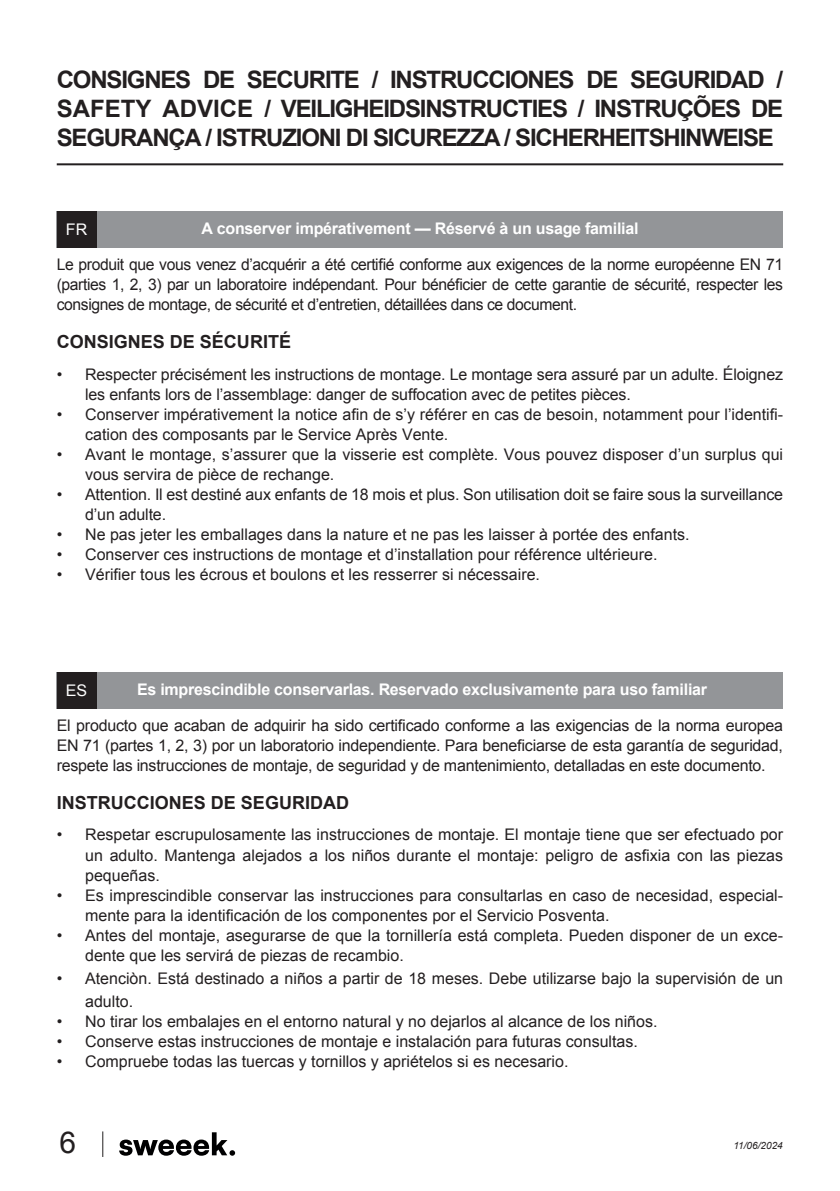
<style>
.page{position:relative;width:840px;height:1191px;background:#fff}
.page>*{position:absolute;margin:0;border:0;box-sizing:border-box;transform-origin:0 0}
.t1{font:30px "Arial";color:#231f20}
.TITRE{font:700 24px/28.8px "Arial";letter-spacing:-.05em;color:#231f20;text-align:justify}
.SOUS-TITRE{font:700 18px "Arial";color:#231f20}
.TEXTE-COURANT-8PT{font:16px/20px "Arial";color:#231f20}
._03_BODY_Important{font:700 16px "Arial";letter-spacing:-.015em;color:#fff}
.t2{font:16px "Arial";color:#fff}
.t3{font:italic 10px "Arial";color:#231f20}
</style>
<div class="page">
<svg style="left:102px;top:1131px;width:1px;height:26px"></svg>
<svg style="left:119px;top:1132px;width:116px;height:23px"></svg>
<hr style="left:57px;top:163px;width:725px;height:2px;background:#231f20">
<div style="left:57px;top:211px;width:725px;height:37px;background:#939598"></div>
<div style="left:57px;top:672px;width:725px;height:36px;background:#939598"></div>
<div style="left:57px;top:211px;width:39px;height:37px;background:#231f20"></div>
<div style="left:57px;top:672px;width:39px;height:36px;background:#231f20"></div>
<p class="TITRE" style="left:57px;top:66px;width:727px">CONSIGNES DE SECURITE / INSTRUCCIONES DE SEGURIDAD / SAFETY ADVICE / VEILIGHEIDSINSTRUCTIES / INSTRUÇÕES DE SEGURANÇA / ISTRUZIONI DI SICUREZZA / SICHERHEITSHINWEISE</p>
<p class="t2" style="left:66px;top:219px;width:23px">FR</p>
<p class="_03_BODY_Important" style="left:201px;top:218px;width:438px">A conserver impérativement — Réservé à un usage familial</p>
<p class="TEXTE-COURANT-8PT" style="left:57px;top:254px;width:727px;text-align:justify">Le produit que vous venez d’acquérir a été certifié conforme aux exigences de la norme européenne EN 71 (parties 1, 2, 3) par un laboratoire indépendant. Pour bénéficier de cette garantie de sécurité, respecter les consignes de montage, de sécurité et d’entretien, détaillées dans ce document.</p>
<p class="SOUS-TITRE" style="left:57px;top:330px;width:236px">CONSIGNES DE SÉCURITÉ</p>
<p class="TEXTE-COURANT-8PT" style="left:85px;top:364px;width:699px;text-indent:-28px">• Respecter précisément les instructions de montage. Le montage sera assuré par un adulte. Éloignez les enfants lors de l’assemblage: danger de suffocation avec de petites pièces.</p>
<p class="TEXTE-COURANT-8PT" style="left:85px;top:404px;width:699px;text-indent:-28px">• Conserver impérativement la notice afin de s’y référer en cas de besoin, notamment pour l’identifi&shy;cation des composants par le Service Après Vente.</p>
<p class="TEXTE-COURANT-8PT" style="left:85px;top:444px;width:699px;text-indent:-28px">• Avant le montage, s’assurer que la visserie est complète. Vous pouvez disposer d’un surplus qui vous servira de pièce de rechange.</p>
<p class="TEXTE-COURANT-8PT" style="left:85px;top:484px;width:699px;text-indent:-28px">• Attention. Il est destiné aux enfants de 18 mois et plus. Son utilisation doit se faire sous la surveillance d’un adulte.</p>
<p class="TEXTE-COURANT-8PT" style="left:57px;top:524px;width:634px">• Ne pas jeter les emballages dans la nature et ne pas les laisser à portée des enfants.</p>
<p class="TEXTE-COURANT-8PT" style="left:57px;top:544px;width:602px">• Conserver ces instructions de montage et d’installation pour référence ultérieure.</p>
<p class="TEXTE-COURANT-8PT" style="left:57px;top:564px;width:484px">• Vérifier tous les écrous et boulons et les resserrer si nécessaire.</p>
<p class="t2" style="left:66px;top:680px;width:23px">ES</p>
<p class="_03_BODY_Important" style="left:137px;top:679px;width:571px">Es imprescindible conservarlas. Reservado exclusivamente para uso familiar</p>
<p class="TEXTE-COURANT-8PT" style="left:57px;top:715px;width:727px;text-align:justify">El producto que acaban de adquirir ha sido certificado conforme a las exigencias de la norma europea EN 71 (partes 1, 2, 3) por un laboratorio independiente. Para beneficiarse de esta garantía de seguridad, respete las instrucciones de montaje, de seguridad y de mantenimiento, detalladas en este documento.</p>
<p class="SOUS-TITRE" style="left:57px;top:791px;width:294px">INSTRUCCIONES DE SEGURIDAD</p>
<p class="TEXTE-COURANT-8PT" style="left:85px;top:825px;width:699px;text-align:justify;text-indent:-28px">• Respetar escrupulosamente las instrucciones de montaje. El montaje tiene que ser efectuado por un adulto. Mantenga alejados a los niños durante el montaje: peligro de asfixia con las piezas pequeñas.</p>
<p class="TEXTE-COURANT-8PT" style="left:85px;top:885px;width:699px;text-indent:-28px">• Es imprescindible conservar las instrucciones para consultarlas en caso de necesidad, especial&shy;mente para la identificación de los componentes por el Servicio Posventa.</p>
<p class="TEXTE-COURANT-8PT" style="left:85px;top:925px;width:699px;text-indent:-28px">• Antes del montaje, asegurarse de que la tornillería está completa. Pueden disponer de un exce&shy;dente que les servirá de piezas de recambio.</p>
<p class="TEXTE-COURANT-8PT" style="left:85px;top:966px;width:699px;line-height:23px;text-indent:-28px">• Atenciòn. Está destinado a niños a partir de 18 meses. Debe utilizarse bajo la supervisión de un adulto.</p>
<p class="TEXTE-COURANT-8PT" style="left:57px;top:1011px;width:602px">• No tirar los embalajes en el entorno natural y no dejarlos al alcance de los niños.</p>
<p class="TEXTE-COURANT-8PT" style="left:57px;top:1031px;width:582px">• Conserve estas instrucciones de montaje e instalación para futuras consultas.</p>
<p class="TEXTE-COURANT-8PT" style="left:57px;top:1051px;width:513px">• Compruebe todas las tuercas y tornillos y apriételos si es necesario.</p>
<h1 class="t1" style="left:60px;top:1123px;width:18px">6</h1>
<p class="t3" style="left:733px;top:1138px;width:51px">11/06/2024</p>
</div>
